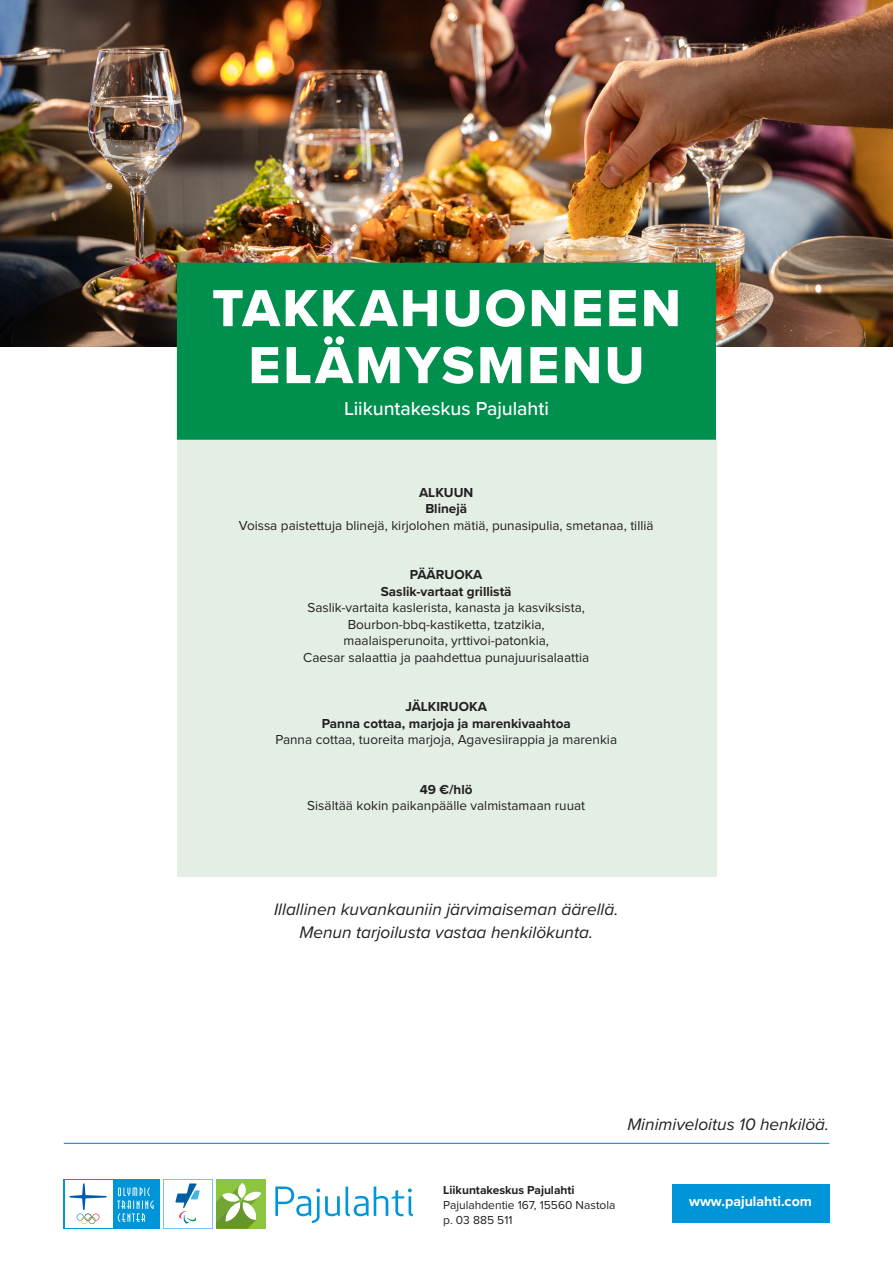
<style>
.page{position:relative;width:893px;height:1263px;background:#fff}
.page>*{position:absolute;margin:0;border:0;box-sizing:border-box;transform-origin:0 0}
.Leipäteksti_9_5_pt{font:54px "Proxima Nova Extrabld";letter-spacing:.045em;color:#fff}
.Leipäteksti_9_5_pt-2{font:500 19.5px "Proxima Nova";letter-spacing:-.005em;color:#fff}
.t1{font:italic 17.25px "Proxima Nova";color:#231f20}
.Leipäteksti_englanti{font:700 14.25px "Proxima Nova";color:#fff}
.Infoboksi_9_pt{font:13.5px "Proxima Nova";color:#231f20}
.Infoboksi_9_pt-2{font:700 13.5px "Proxima Nova";color:#231f20}
.Osoitetiedot_8_pt{font:12px "Proxima Nova";color:#231f20}
.Osoitetiedot_8_pt-2{font:700 12px "Proxima Nova";color:#231f20}
</style>
<div class="page">
<div style="left:672px;top:1184px;width:157px;height:38px;background:#0095d9"></div>
<hr style="left:64px;top:1143px;width:765px;height:1px;background:#0095d9">
<div style="left:177px;top:440px;width:539px;height:437px;background:#e3eee5"></div>
<img style="left:0;top:0;width:893px;height:347px">
<div style="left:177px;top:263px;width:539px;height:177px;background:#008f4d"></div>
<svg style="left:275px;top:1186px;width:138px;height:37px"></svg>
<div style="left:216px;top:1179px;width:50px;height:50px;background:#8bc63e"></div>
<svg style="left:216px;top:1183px;width:45px;height:46px"></svg>
<svg style="left:175px;top:1183px;width:25px;height:40px"></svg>
<div style="left:64px;top:1179px;width:96px;height:50px;background:#0095d9"></div>
<svg style="left:117px;top:1187px;width:37px;height:35px"></svg>
<div style="left:65px;top:1180px;width:47px;height:47px;background:#fff"></div>
<svg style="left:70px;top:1183px;width:36px;height:41px"></svg>
<p class="Leipäteksti_9_5_pt" style="left:212px;top:268px;width:470px">TAKKAHUONEEN</p>
<p class="Leipäteksti_9_5_pt" style="left:248px;top:325px;width:397px">ELÄMYSMENU</p>
<p class="Leipäteksti_9_5_pt-2" style="left:344px;top:394px;width:206px">Liikuntakeskus Pajulahti</p>
<p class="Infoboksi_9_pt-2" style="left:419px;top:482px;width:56px">ALKUUN</p>
<p class="Infoboksi_9_pt-2" style="left:425px;top:499px;width:43px">Blinejä</p>
<p class="Infoboksi_9_pt" style="left:239px;top:519px;width:416px">Voissa paistettuja blinejä, kirjolohen mätiä, punasipulia, smetanaa, tilliä</p>
<p class="Infoboksi_9_pt-2" style="left:410px;top:565px;width:74px">PÄÄRUOKA</p>
<p class="Infoboksi_9_pt-2" style="left:381px;top:581px;width:132px">Saslik-vartaat grillistä</p>
<p class="Infoboksi_9_pt" style="left:308px;top:602px;width:279px">Saslik-vartaita kaslerista, kanasta ja kasviksista,</p>
<p class="Infoboksi_9_pt" style="left:348px;top:618px;width:198px">Bourbon-bbq-kastiketta, tzatzikia,</p>
<p class="Infoboksi_9_pt" style="left:343px;top:635px;width:207px">maalaisperunoita, yrttivoi-patonkia,</p>
<p class="Infoboksi_9_pt" style="left:303px;top:651px;width:287px">Caesar salaattia ja paahdettua punajuurisalaattia</p>
<p class="Infoboksi_9_pt-2" style="left:406px;top:697px;width:83px">JÄLKIRUOKA</p>
<p class="Infoboksi_9_pt-2" style="left:322px;top:713px;width:251px">Panna cottaa, marjoja ja marenkivaahtoa</p>
<p class="Infoboksi_9_pt" style="left:275px;top:734px;width:343px">Panna cottaa, tuoreita marjoja, Agavesiirappia ja marenkia</p>
<p class="Infoboksi_9_pt-2" style="left:420px;top:779px;width:54px">49 €/hlö</p>
<p class="Infoboksi_9_pt" style="left:307px;top:800px;width:279px">Sisältää kokin paikanpäälle valmistamaan ruuat</p>
<p class="t1" style="left:274px;top:896px;width:346px">Illallinen kuvankauniin järvimaiseman äärellä.</p>
<p class="t1" style="left:299px;top:919px;width:295px">Menun tarjoilusta vastaa henkilökunta.</p>
<p class="t1" style="left:627px;top:1111px;width:203px">Minimiveloitus 10 henkilöä.</p>
<p class="Osoitetiedot_8_pt-2" style="left:443px;top:1180px;width:133px">Liikuntakeskus Pajulahti</p>
<p class="Osoitetiedot_8_pt" style="left:443px;top:1199px;width:174px">Pajulahdentie 167, 15560 Nastola</p>
<p class="Osoitetiedot_8_pt" style="left:443px;top:1214px;width:71px">p. 03 885 511</p>
<p class="Leipäteksti_englanti" style="left:689px;top:1191px;width:124px">www.pajulahti.com</p>
</div>
